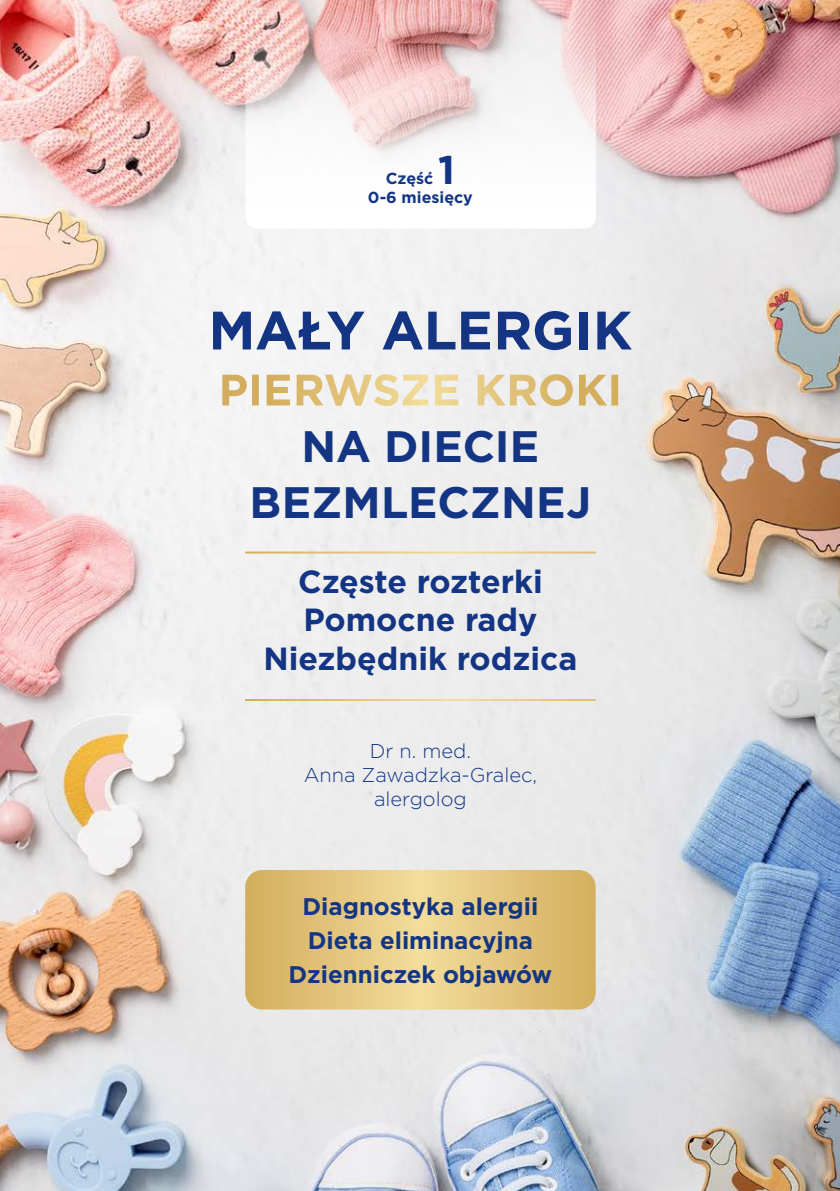
<style>
.page{position:relative;width:840px;height:1191px;background:#fff}
.page>*{position:absolute;margin:0;border:0;box-sizing:border-box;transform-origin:0 0}
.t1{font:700 54px "Gotham";letter-spacing:-.005em;color:#133583}
.t2{font:700 44px/56px "Gotham";color:#133583;text-align:center}
.t3{font:700 40px "Gotham";color:#133583}
.t4{font:700 32px "Gotham";color:#133583}
.t5{font:700 24px "Gotham";color:#133583}
.t6{font:300 20px/24px "Gotham";color:#133583;text-align:center}
.t7{font:700 16px "Gotham";color:#133583}
.s1{color:#fff}
</style>
<div class="page">
<img style="left:0;top:0;width:839px;height:1191px">
<hr style="left:245px;top:551px;width:350px;height:2px;background:#fff">
<hr style="left:245px;top:699px;width:350px;height:2px;background:#fff">
<svg style="left:245px;top:870px;width:350px;height:139px;background:#e2c57c"></svg>
<svg style="left:245px;top:0;width:350px;height:228px"></svg>
<p class="t3" style="left:438px;top:143px;width:18px">1</p>
<p class="t7" style="left:368px;top:187px;width:106px">0-6 miesięcy</p>
<p class="t7" style="left:385px;top:167px;width:49px">Część</p>
<p class="t1" style="left:208px;top:294px;width:425px">MAŁY ALERGIK</p>
<p class="t2" style="left:218px;top:362px;width:405px"><span class="s1">PIERWSZE KROKI<br></span>NA DIECIE<br>BEZMLECZNEJ</p>
<p class="t4" style="left:298px;top:560px;width:246px">Częste rozterki</p>
<p class="t4" style="left:303px;top:598px;width:235px">Pomocne rady</p>
<p class="t4" style="left:263px;top:637px;width:315px">Niezbędnik rodzica</p>
<p class="t6" style="left:303px;top:738px;width:235px">Dr n. med.<br>Anna Zawadzka-Gralec, alergolog</p>
<p class="t5" style="left:302px;top:890px;width:237px">Diagnostyka alergii</p>
<p class="t5" style="left:308px;top:924px;width:226px">Dieta eliminacyjna</p>
<p class="t5" style="left:288px;top:958px;width:265px">Dzienniczek objawów</p>
</div>
